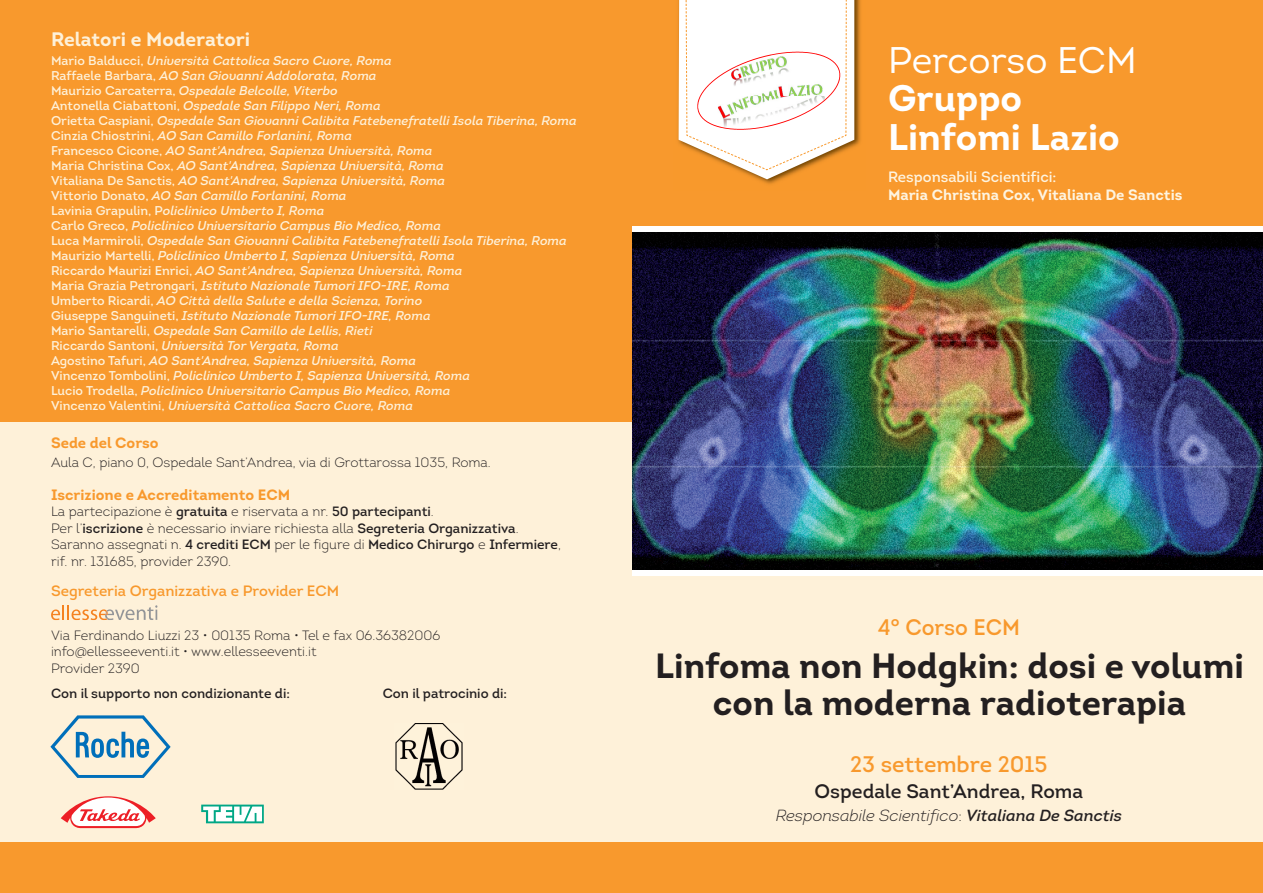
<style>
.page{position:relative;width:1263px;height:893px;background:#fff}
.page>*{position:absolute;margin:0;border:0;box-sizing:border-box;transform-origin:0 0}
.t1{font:700 37.05px/38.5px "Intro";color:#fff}
.t2{font:37.05px "Intro";color:#fff}
.t3{font:700 34.95px/37.2px "Intro";color:#231f20;text-align:center}
.t4{font:22.5px "Intro";color:#f8992d}
.t5{font:22.5px "Intro";color:#f8992d;scale:.96 1}
.t6{font:19.5px "Intro";color:#231f20}
.t7{font:700 19.5px "Intro";color:#fef1d9}
.t8{font:italic 300 16.05px "Intro";color:#231f20}
.t9{font:700 15px "Intro";color:#f8992d}
.t10{font:700 15px "Intro";color:#fef4e0}
.t11{font:15px "Intro";color:#f8992d}
.t12{font:15px "Intro";color:#fef4e0}
.t13{font:300 13.5px/16.5px "Intro";color:#231f20}
.t14{font:13.5px "Intro";color:#231f20}
.t15{font:italic 12.75px/15px "Intro";color:#fef1d9}
.s1{font-style:normal}
.s2{font-weight:400}
</style>
<div class="page">
<div style="left:584px;top:576px;width:679px;height:297px;background:#fef1d9"></div>
<img style="left:631px;top:232px;width:632px;height:338px">
<div style="left:601px;top:0;width:662px;height:225px;background:#f8992d"></div>
<div style="left:0;top:268px;width:631px;height:579px;background:#fef1d9"></div>
<div style="left:0;top:842px;width:1263px;height:51px;background:#f8992d"></div>
<img style="left:678px;top:0;width:183px;height:184px">
<svg style="left:679px;top:0;width:175px;height:179px;background:#f9ebdc"></svg>
<div style="left:0;top:0;width:631px;height:422px;background:#f8992d"></div>
<svg style="left:51px;top:605px;width:107px;height:15px"></svg>
<svg style="left:50px;top:715px;width:121px;height:63px"></svg>
<img style="left:395px;top:723px;width:68px;height:66px">
<svg style="left:61px;top:796px;width:95px;height:32px"></svg>
<svg style="left:201px;top:805px;width:63px;height:18px"></svg>
<h3 class="t7" style="left:51px;top:32px;width:201px">Relatori e Moderatori</h3>
<p class="t15" style="left:51px;top:55px;width:527px"><span class="s1">Mario Balducci,</span> Università Cattolica Sacro Cuore, Roma<br><span class="s1">Raffaele Barbara,</span> AO San Giovanni Addolorata, Roma<br><span class="s1">Maurizio Carcaterra,</span> Ospedale Belcolle, Viterbo<br><span class="s1">Antonella Ciabattoni,</span> Ospedale San Filippo Neri, Roma<br><span class="s1">Orietta Caspiani,</span> Ospedale San Giovanni Calibita Fatebenefratelli Isola Tiberina, Roma <span class="s1">Cinzia Chiostrini,</span> AO San Camillo Forlanini, Roma<br><span class="s1">Francesco Cicone,</span> AO Sant'Andrea, Sapienza Università, Roma<br><span class="s1">Maria Christina Cox,</span> AO Sant'Andrea, Sapienza Università, Roma<br><span class="s1">Vitaliana De Sanctis,</span> AO Sant'Andrea, Sapienza Università, Roma<br><span class="s1">Vittorio Donato,</span> AO San Camillo Forlanini, Roma<br><span class="s1">Lavinia Grapulin, P</span>oliclinico Umberto I, Roma<br><span class="s1">Carlo Greco,</span> Policlinico Universitario Campus Bio Medico, Roma<br><span class="s1">Luca Marmiroli,</span> Ospedale San Giovanni Calibita Fatebenefratelli Isola Tiberina, Roma <span class="s1">Maurizio Martelli,</span> Policlinico Umberto I, Sapienza Università, Roma<br><span class="s1">Riccardo Maurizi Enrici,</span> AO Sant'Andrea, Sapienza Università, Roma<br><span class="s1">Maria Grazia Petrongari,</span> Istituto Nazionale Tumori IFO-IRE, Roma<br><span class="s1">Umberto Ricardi,</span> AO Città della Salute e della Scienza, Torino<br><span class="s1">Giuseppe Sanguineti,</span> Istituto Nazionale Tumori IFO-IRE, Roma<br><span class="s1">Mario Santarelli,</span> Ospedale San Camillo de Lellis, Rieti<br><span class="s1">Riccardo Santoni,</span> Università Tor Vergata, Roma<br><span class="s1">Agostino Tafuri,</span> AO Sant'Andrea, Sapienza Università, Roma<br><span class="s1">Vincenzo Tombolini,</span> Policlinico Umberto I, Sapienza Università, Roma<br><span class="s1">Lucio Trodella,</span> Policlinico Universitario Campus Bio Medico, Roma<br><span class="s1">Vincenzo Valentini,</span> Università Cattolica Sacro Cuore, Roma</p>
<p class="t9" style="left:51px;top:437px;width:109px">Sede del Corso</p>
<p class="t13" style="left:51px;top:456px;width:441px">Aula C, piano 0, Ospedale Sant’Andrea, via di Grottarossa 1035, Roma.</p>
<p class="t9" style="left:51px;top:489px;width:241px">Iscrizione e Accreditamento ECM</p>
<p class="t13" style="left:51px;top:505px;width:511px">La partecipazione è <span class="s2">gratuita</span> e riservata a nr. <span class="s2">50 partecipanti</span>.<br>Per l’<span class="s2">iscrizione</span> è necessario inviare richiesta alla <span class="s2">Segreteria Organizzativa</span>.<br>Saranno assegnati n. <span class="s2">4 crediti ECM</span> per le figure di <span class="s2">Medico Chirurgo</span> e <span class="s2">Infermiere</span>, rif. nr. 131685, provider 2390.</p>
<p class="t11" style="left:51px;top:585px;width:290px">Segreteria Organizzativa e Provider ECM</p>
<p class="t13" style="left:51px;top:629px;width:391px">Via Ferdinando Liuzzi 23 • 00135 Roma • Tel e fax 06.36382006 info@ellesseeventi.it • www.ellesseeventi.it<br>Provider 2390</p>
<p class="t14" style="left:51px;top:688px;width:240px">Con il supporto non condizionante di:</p>
<p class="t14" style="left:383px;top:688px;width:126px">Con il patrocinio di:</p>
<h1 class="t2" style="left:888px;top:46px;width:250px">Percorso ECM</h1>
<h1 class="t1" style="left:888px;top:83px;width:233px">Gruppo<br>Linfomi Lazio</h1>
<p class="t12" style="left:888px;top:171px;width:170px">Responsabili Scientifici:</p>
<p class="t10" style="left:888px;top:189px;width:296px">Maria Christina Cox, Vitaliana De Sanctis</p>
<h3 class="t5" style="left:878px;top:619px;width:150px">4° Corso ECM</h3>
<h2 class="t3" style="left:655px;top:652px;width:590px">Linfoma non Hodgkin: dosi e volumi con la moderna radioterapia</h2>
<h3 class="t4" style="left:850px;top:756px;width:199px">23 settembre 2015</h3>
<h3 class="t6" style="left:815px;top:785px;width:270px">Ospedale Sant’Andrea, Roma</h3>
<p class="t8" style="left:776px;top:810px;width:348px">Responsabile Scientifico<span class="s1">:</span> <span class="s2">Vitaliana De Sanctis</span></p>
</div>
